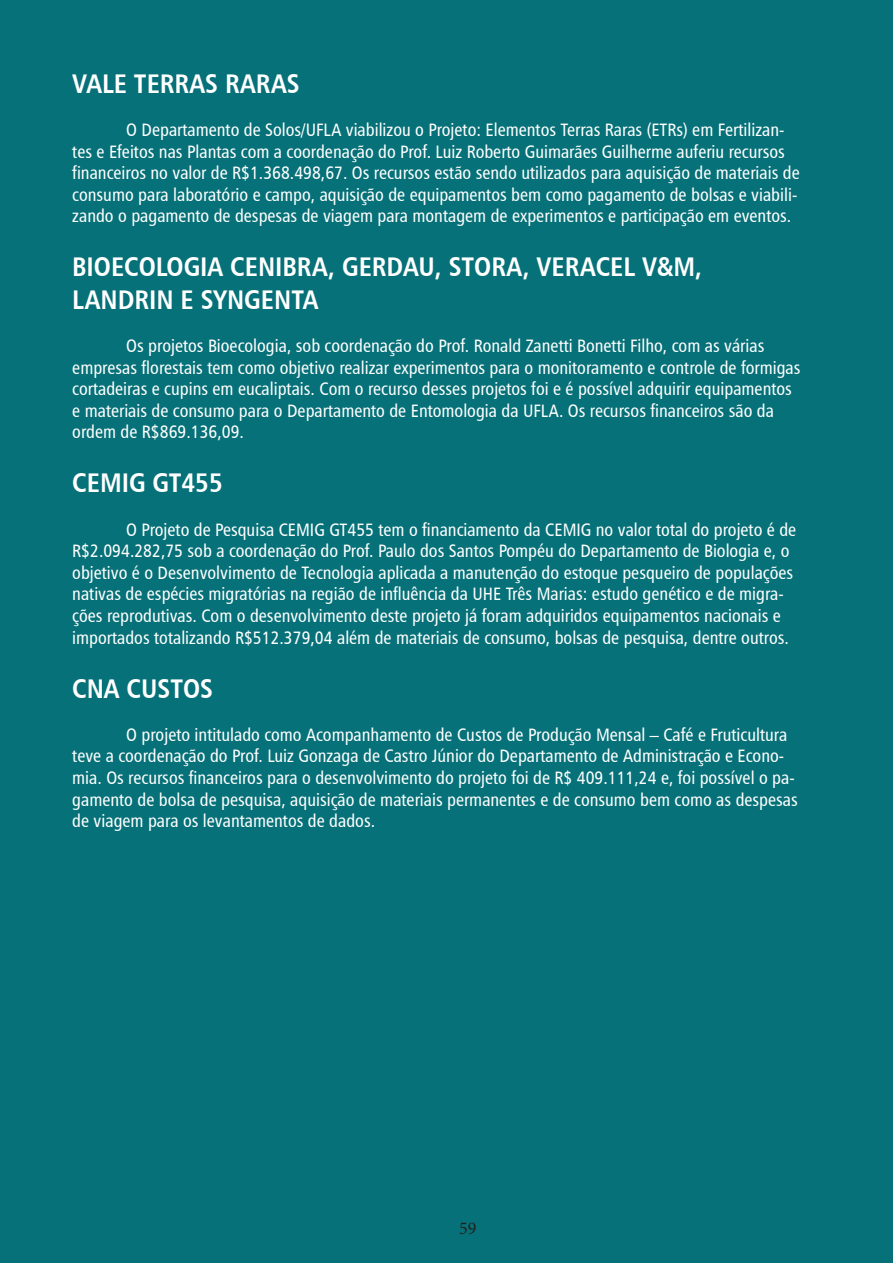
<style>
.page{position:relative;width:893px;height:1263px;background:#067178}
.page>*{position:absolute;margin:0;border:0;box-sizing:border-box;transform-origin:0 0}
.t1{font:27px/32.4px "Humanist 777 BT Bold Condensed B";color:#fff}
.t2{font:18px/21.6px "Humanist 777 BT Roman Condensed B";color:#fff}
.t3{font:18px "Minion Pro";color:#231f20}
</style>
<div class="page">
<h1 class="t1" style="left:72px;top:67px;width:229px">VALE TERRAS RARAS</h1>
<p class="t2" style="left:72px;top:119px;width:729px;text-indent:54px">O Departamento de Solos/UFLA viabilizou o Projeto: Elementos Terras Raras (ETRs) em Fertilizan&shy;tes e Efeitos nas Plantas com a coordenação do Prof. Luiz Roberto Guimarães Guilherme auferiu recursos financeiros no valor de R$1.368.498,67. Os recursos estão sendo utilizados para aquisição de materiais de consumo para laboratório e campo, aquisição de equipamentos bem como pagamento de bolsas e viabili&shy;zando o pagamento de despesas de viagem para montagem de experimentos e participação em eventos.</p>
<h1 class="t1" style="left:72px;top:250px;width:631px">BIOECOLOGIA CENIBRA, GERDAU, STORA, VERACEL V&amp;M,<br>LANDRIN E SYNGENTA</h1>
<p class="t2" style="left:72px;top:335px;width:730px;text-indent:54px">Os projetos Bioecologia, sob coordenação do Prof. Ronald Zanetti Bonetti Filho, com as várias empresas florestais tem como objetivo realizar experimentos para o monitoramento e controle de formigas cortadeiras e cupins em eucaliptais. Com o recurso desses projetos foi e é possível adquirir equipamentos e materiais de consumo para o Departamento de Entomologia da UFLA. Os recursos financeiros são da ordem de R$869.136,09.</p>
<h1 class="t1" style="left:72px;top:466px;width:152px">CEMIG GT455</h1>
<p class="t2" style="left:72px;top:518px;width:725px;text-indent:54px">O Projeto de Pesquisa CEMIG GT455 tem o financiamento da CEMIG no valor total do projeto é de R$2.094.282,75 sob a coordenação do Prof. Paulo dos Santos Pompéu do Departamento de Biologia e, o objetivo é o Desenvolvimento de Tecnologia aplicada a manutenção do estoque pesqueiro de populações nativas de espécies migratórias na região de influência da UHE Três Marias: estudo genético e de migra&shy;ções reprodutivas. Com o desenvolvimento deste projeto já foram adquiridos equipamentos nacionais e importados totalizando R$512.379,04 além de materiais de consumo, bolsas de pesquisa, dentre outros.</p>
<h1 class="t1" style="left:72px;top:671px;width:142px">CNA CUSTOS</h1>
<p class="t2" style="left:72px;top:723px;width:727px;text-indent:54px">O projeto intitulado como Acompanhamento de Custos de Produção Mensal – Café e Fruticultura teve a coordenação do Prof. Luiz Gonzaga de Castro Júnior do Departamento de Administração e Econo&shy;mia. Os recursos financeiros para o desenvolvimento do projeto foi de R$ 409.111,24 e, foi possível o pa&shy;gamento de bolsa de pesquisa, aquisição de materiais permanentes e de consumo bem como as despesas de viagem para os levantamentos de dados.</p>
<p class="t3" style="left:459px;top:1216px;width:19px">59</p>
</div>
